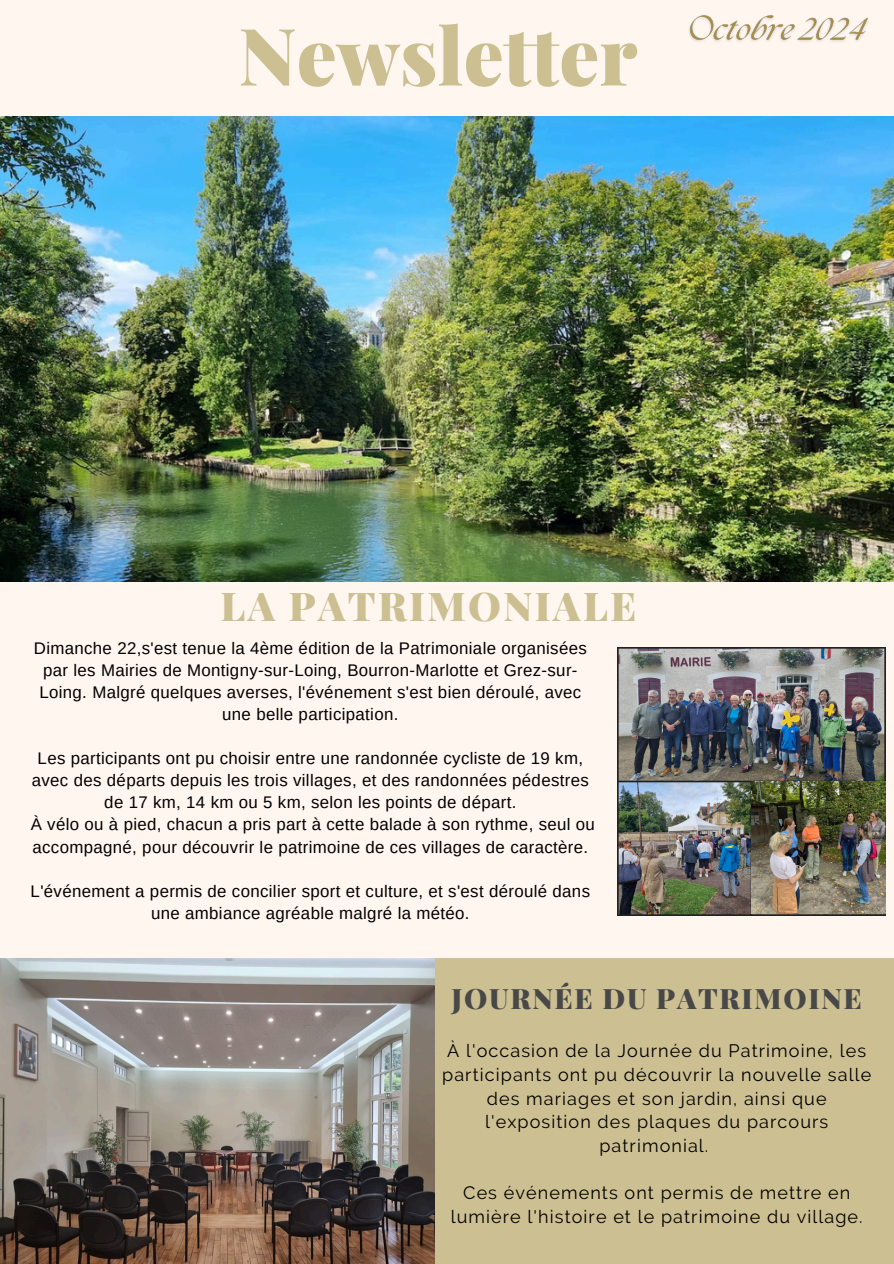
<style>
.page{position:relative;width:894px;height:1264px;background:#fff}
.page>*{position:absolute;margin:0;border:0;box-sizing:border-box;transform-origin:0 0}
.t1{font:900 79.35px "Playfair Display";color:#ccbf92}
.t2{font:900 39.75px "Playfair Display";letter-spacing:.06em;color:#ccbf92}
.t3{font:900 28.2px "Playfair Display";letter-spacing:.06em;color:#484848}
.t4{font:18px/23.7px "Raleway";letter-spacing:.06em;color:#000;text-align:center}
.t5{font:16.8px/22px "Arimo";letter-spacing:.02em;color:#000;text-align:center}
</style>
<div class="page">
<div style="left:0;top:0;width:893px;height:1263px;background:#fff6ef"></div>
<div style="left:434px;top:958px;width:459px;height:305px;background:#ccbf92"></div>
<img style="left:0;top:116px;width:893px;height:465px">
<img style="left:0;top:958px;width:434px;height:305px">
<img style="left:617px;top:647px;width:268px;height:268px">
<img style="left:751px;top:781px;width:134px;height:132px">
<img style="left:689px;top:15px;width:179px;height:27px">
<p class="t1" style="left:238px;top:0;width:400px">Newsletter</p>
<p class="t2" style="left:220px;top:578px;width:417px">LA PATRIMONIALE</p>
<p class="t5" style="left:34px;top:636px;width:554px">Dimanche 22,s'est tenue la 4ème édition de la Patrimoniale organisées par les Mairies de Montigny-sur-Loing, Bourron-Marlotte et Grez-sur-Loing. Malgré quelques averses, l'événement s'est bien déroulé, avec une belle participation.</p>
<p class="t5" style="left:32px;top:747px;width:558px">Les participants ont pu choisir entre une randonnée cycliste de 19 km, avec des départs depuis les trois villages, et des randonnées pédestres de 17 km, 14 km ou 5 km, selon les points de départ.</p>
<h3 class="t5" style="left:31px;top:813px;width:565px;text-align:left">À vélo ou à pied, chacun a pris part à cette balade à son rythme, seul ou accompagné, pour découvrir le patrimoine de ces villages de caractère.</h3>
<p class="t5" style="left:31px;top:879px;width:560px">L'événement a permis de concilier sport et culture, et s'est déroulé dans une ambiance agréable malgré la météo.</p>
<p class="t3" style="left:451px;top:978px;width:412px">JOURNÉE DU PATRIMOINE</p>
<p class="t4" style="left:442px;top:1039px;width:430px">À l'occasion de la Journée du Patrimoine, les participants ont pu découvrir la nouvelle salle des mariages et son jardin, ainsi que l'exposition des plaques du parcours patrimonial.</p>
<p class="t4" style="left:450px;top:1180px;width:413px">Ces événements ont permis de mettre en lumière l'histoire et le patrimoine du village.</p>
</div>
